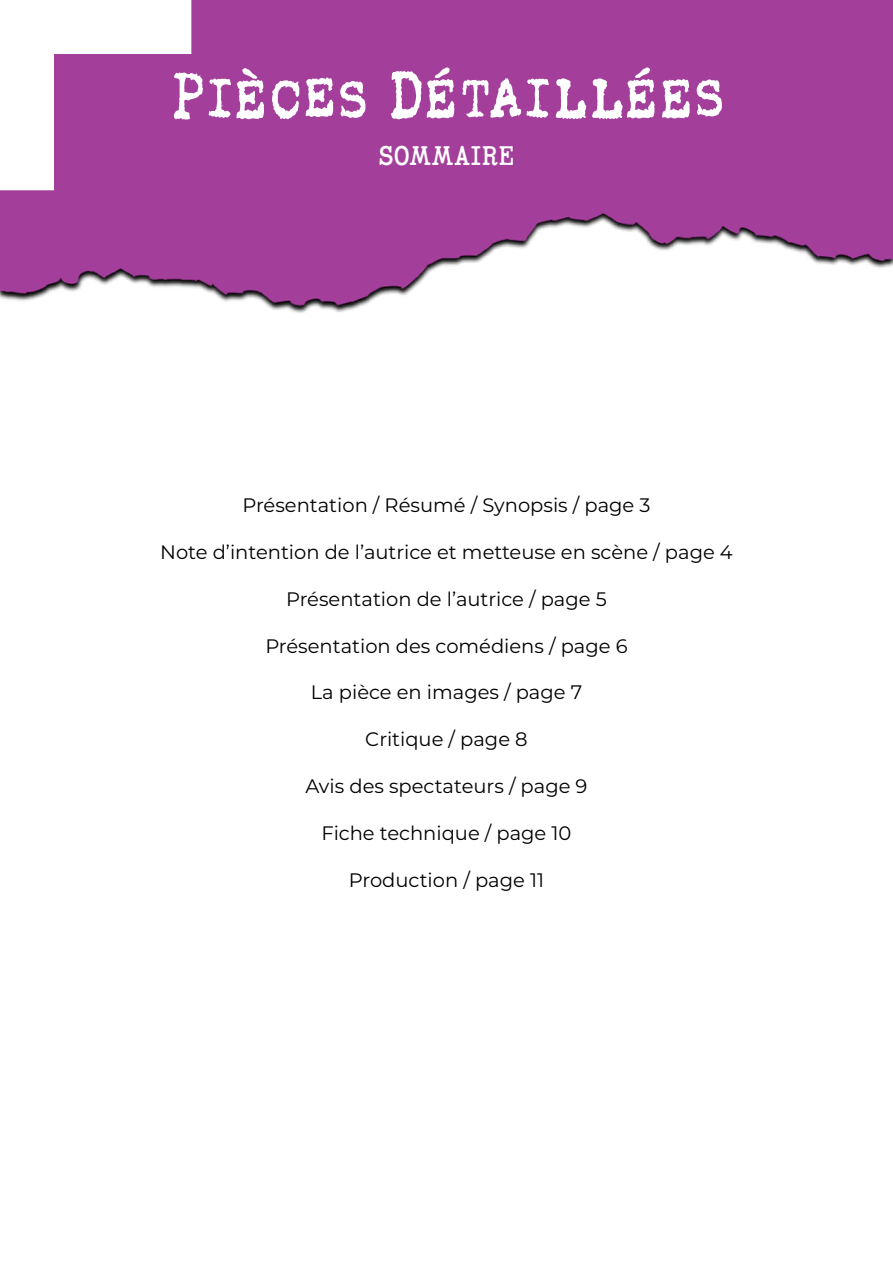
<style>
.page{position:relative;width:893px;height:1263px;background:#fff}
.page>*{position:absolute;margin:0;border:0;box-sizing:border-box;transform-origin:0 0}
.t1{font:52.05px "Sunflower";letter-spacing:.01em;color:#fff}
.t2{font:27.75px "Coronette";letter-spacing:.015em;color:#fff;scale:.9 1}
.t3{font:19.5px "Montserrat";color:#000}
.s1{font-size:65.1px}
</style>
<div class="page">
<img style="left:0;top:0;width:893px;height:308px">
<svg style="left:0;top:0;width:245px;height:244px"></svg>
<h1 class="t1" style="left:170px;top:66px;width:555px"><span class="s1">P</span>IÈCES <span class="s1">D</span>ÉTAILLÉES</h1>
<h2 class="t2" style="left:379px;top:139px;width:152px">SOMMAIRE</h2>
<p class="t3" style="left:242px;top:492px;width:410px">Présentation / Résumé / Synopsis / page 3</p>
<p class="t3" style="left:160px;top:539px;width:574px">Note d’intention de l’autrice et metteuse en scène / page 4</p>
<p class="t3" style="left:286px;top:585px;width:322px">Présentation de l’autrice / page 5</p>
<p class="t3" style="left:265px;top:632px;width:364px">Présentation des comédiens / page 6</p>
<p class="t3" style="left:311px;top:679px;width:273px">La pièce en images / page 7</p>
<p class="t3" style="left:365px;top:726px;width:164px">Critique / page 8</p>
<p class="t3" style="left:305px;top:773px;width:283px">Avis des spectateurs / page 9</p>
<p class="t3" style="left:322px;top:819px;width:251px">Fiche technique / page 10</p>
<p class="t3" style="left:349px;top:866px;width:197px">Production / page 11</p>
</div>
